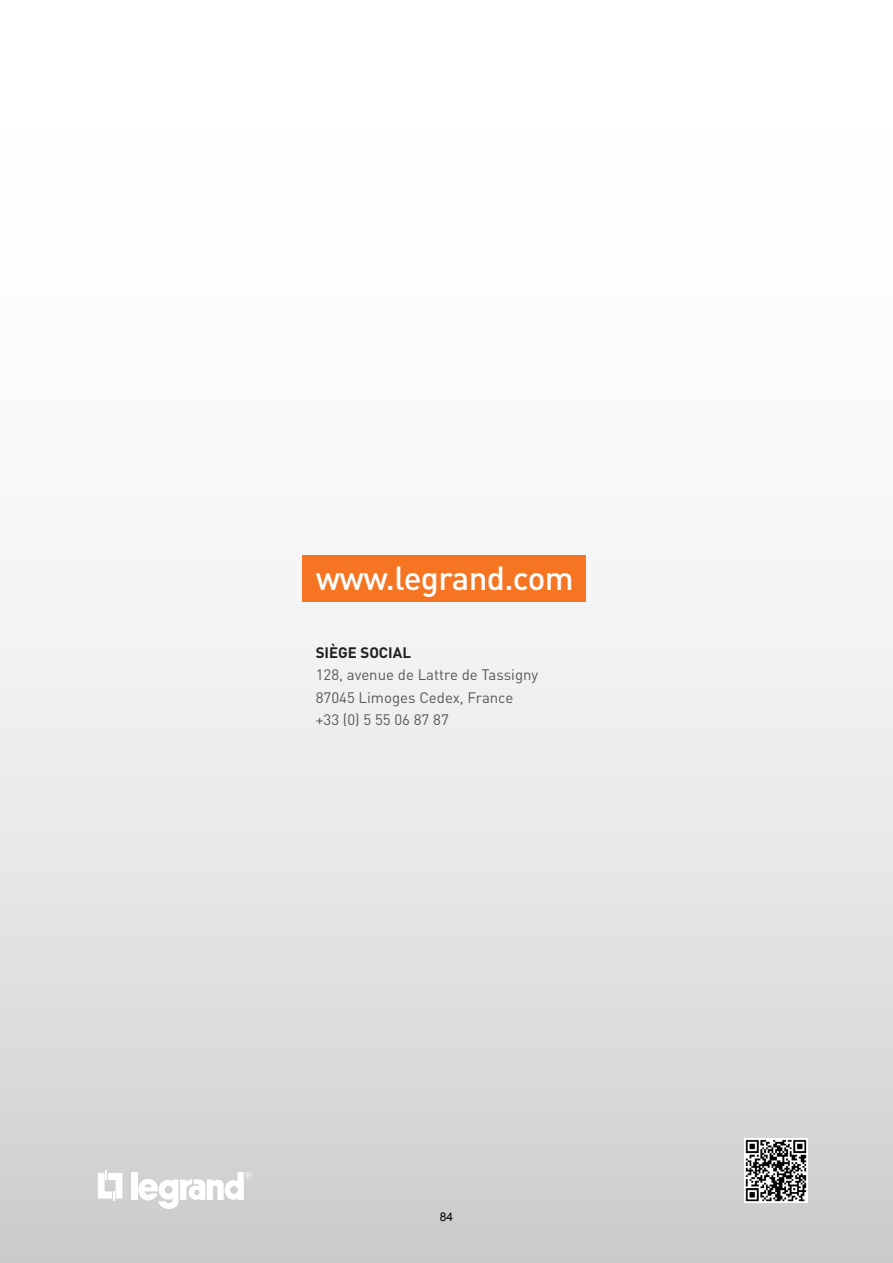
<style>
.page{position:relative;width:893px;height:1263px;background:#fff}
.page>*{position:absolute;margin:0;border:0;box-sizing:border-box;transform-origin:0 0}
.t1{font:500 33px "DIN Pro";letter-spacing:-.02em;color:#fff}
.t2{font:15px/22.5px "DIN Pro";color:#57585a}
.t3{font:700 15px "DIN Pro";color:#231f20}
.t4{font:12px "Arial";color:#000}
</style>
<div class="page">
<div style="left:0;top:0;width:893px;height:1263px;background:linear-gradient(to bottom,#fff,#d3d4d6)"></div>
<svg style="left:98px;top:1170px;width:24px;height:31px"></svg>
<div style="left:131px;top:1172px;width:6px;height:28px;background:#fff"></div>
<svg style="left:138px;top:1172px;width:114px;height:37px"></svg>
<div style="left:302px;top:555px;width:283px;height:46px;background:#f57523"></div>
<img style="left:744px;top:1138px;width:64px;height:64px">
<h1 class="t1" style="left:316px;top:551px;width:259px">www.legrand.com</h1>
<p class="t3" style="left:316px;top:640px;width:97px">SIÈGE SOCIAL</p>
<p class="t2" style="left:316px;top:662px;width:224px">128, avenue de Lattre de Tassigny<br>87045 Limoges Cedex, France +33 (0) 5 55 06 87 87</p>
<p class="t4" style="left:440px;top:1209px;width:15px">84</p>
</div>
